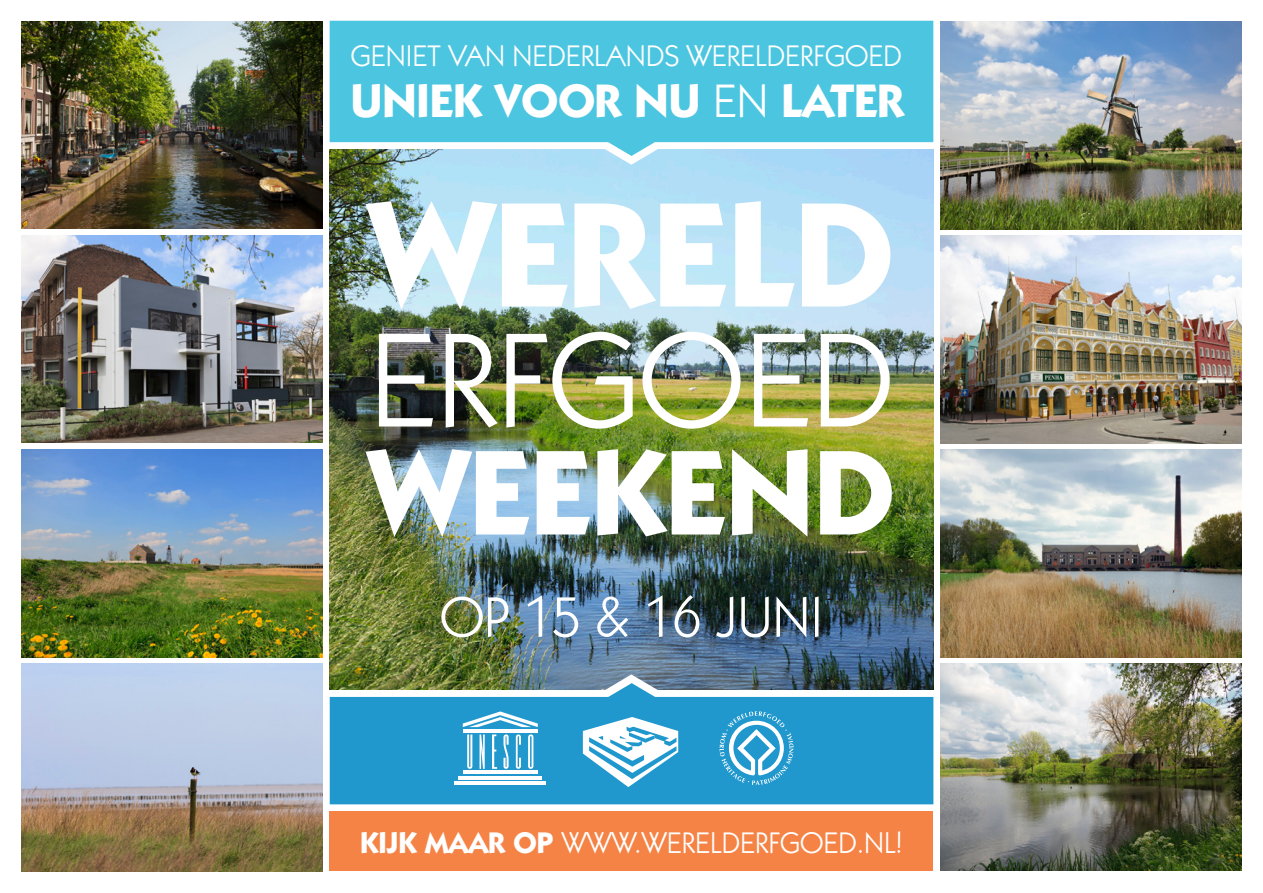
<style>
.page{position:relative;width:1263px;height:893px;background:#fff}
.page>*{position:absolute;margin:0;border:0;box-sizing:border-box;transform-origin:0 0}
.t1{font:700 150px "Itc Kabel";color:#fff}
.t2{font:135px "Itc Kabel";color:#fff}
.t3{font:700 121.5px "Itc Kabel";color:#fff}
.t4{font:57px "Itc Kabel";color:#fff}
.t5{font:700 47.25px "Itc Kabel";color:#fff}
.t6{font:30px "Itc Kabel";color:#fff}
.s1{font-weight:400}
.s2{font-weight:700}
</style>
<div class="page">
<img style="left:330px;top:156px;width:603px;height:527px">
<img style="left:21px;top:21px;width:302px;height:208px">
<img style="left:21px;top:235px;width:302px;height:208px">
<img style="left:21px;top:450px;width:302px;height:207px">
<img style="left:21px;top:664px;width:302px;height:207px">
<img style="left:940px;top:450px;width:302px;height:207px">
<img style="left:940px;top:236px;width:302px;height:207px">
<img style="left:940px;top:664px;width:302px;height:207px">
<img style="left:940px;top:22px;width:302px;height:207px">
<svg style="left:605px;top:156px;width:53px;height:9px"></svg>
<svg style="left:330px;top:21px;width:603px;height:135px;background:#58c9e1"></svg>
<svg style="left:605px;top:674px;width:53px;height:9px"></svg>
<svg style="left:330px;top:683px;width:603px;height:121px;background:#349cc8"></svg>
<hr style="left:463px;top:771px;width:75px;height:3px;background:#fff">
<hr style="left:458px;top:776px;width:84px;height:3px;background:#fff">
<hr style="left:455px;top:782px;width:91px;height:3px;background:#fff">
<hr style="left:463px;top:729px;width:75px;height:3px;background:#fff">
<svg style="left:463px;top:711px;width:75px;height:16px"></svg>
<svg style="left:467px;top:734px;width:5px;height:35px"></svg>
<svg style="left:479px;top:734px;width:6px;height:35px"></svg>
<svg style="left:492px;top:734px;width:5px;height:35px"></svg>
<svg style="left:516px;top:734px;width:5px;height:35px"></svg>
<svg style="left:528px;top:734px;width:6px;height:35px"></svg>
<svg style="left:503px;top:734px;width:6px;height:35px"></svg>
<svg style="left:719px;top:711px;width:74px;height:74px"></svg>
<div style="left:330px;top:811px;width:603px;height:60px;background:#f58345"></div>
<svg style="left:583px;top:717px;width:95px;height:70px"></svg>
<p class="t6" style="left:351px;top:39px;width:552px">GENIET VAN NEDERLANDS WERELDERFGOED</p>
<p class="t5" style="left:351px;top:73px;width:555px">UNIEK VOOR NU <span class="s1">EN</span> LATER</p>
<p class="t1" style="left:369px;top:164px;width:527px">WERELD</p>
<p class="t2" style="left:369px;top:302px;width:527px">ERFGOED</p>
<p class="t3" style="left:368px;top:419px;width:528px">WEEKEND</p>
<p class="t4" style="left:440px;top:584px;width:385px">OP 15 &amp; 16 JUNI</p>
<p class="t6" style="left:360px;top:826px;width:544px"><span class="s2">KIJK MAAR OP</span> WWW.WERELDERFGOED.NL!</p>
</div>
